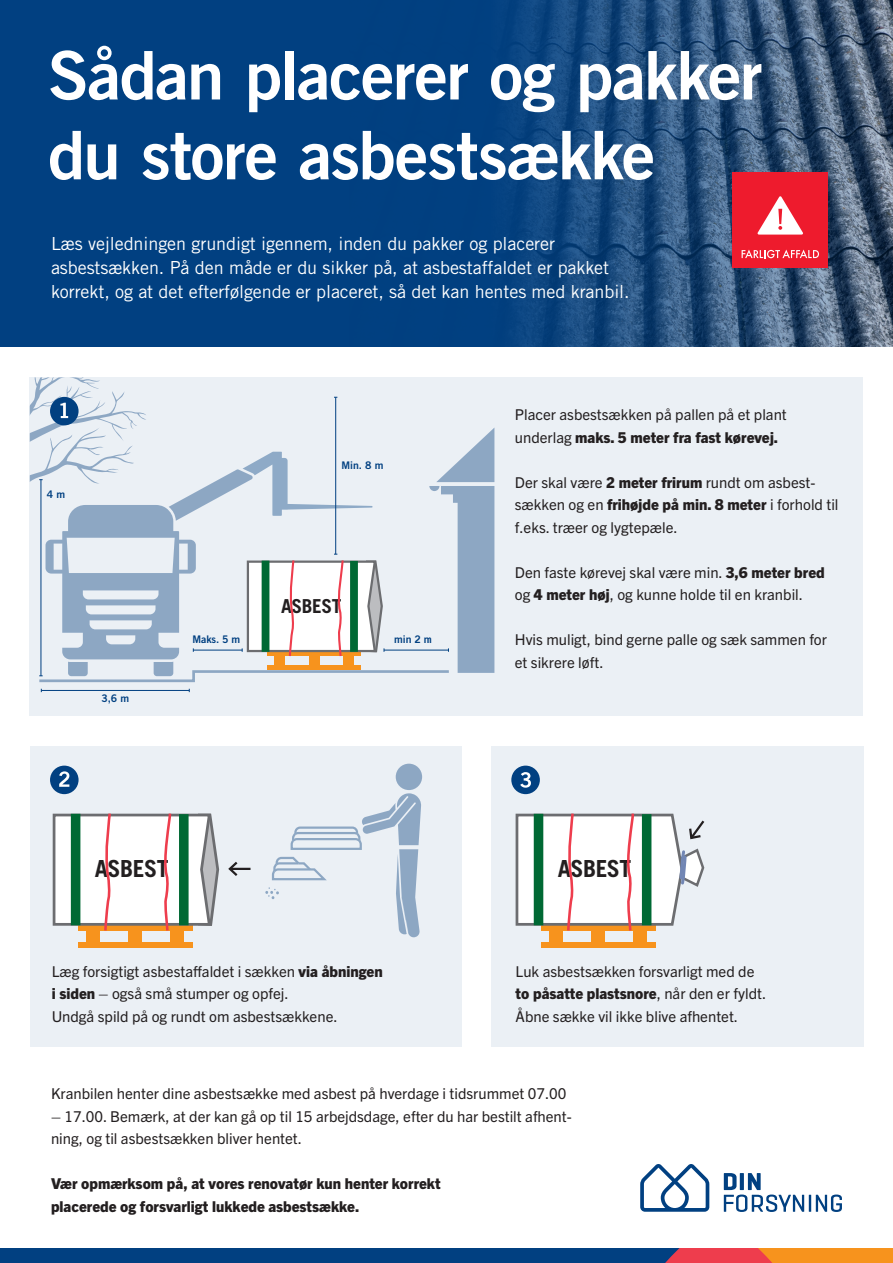
<style>
.page{position:relative;width:893px;height:1263px;background:#fff}
.page>*{position:absolute;margin:0;border:0;box-sizing:border-box;transform-origin:0 0}
.t1{font:67.05px/79.8px "Trade Gothic LT Std Bd 2";letter-spacing:-.02em;color:#fff}
.t2{font:700 23.55px "Trade Gothic LT Std";letter-spacing:-.02em;color:#231f20}
.t3{font:700 19.2px "Trade Gothic LT Std";letter-spacing:-.02em;color:#231f20}
.t4{font:18px/24px "Trade Gothic LT Std";letter-spacing:-.005em;color:#fff}
.t5{font:15px/22.5px "Trade Gothic Next LT Pro";color:#231f20}
.t6{font:800 15px/22.5px "Trade Gothic Next LT Pro";color:#231f20}
.t7{font:10.5px "Trade Gothic LT Std Bd 2";letter-spacing:-.01em;color:#014081}
.s1{font-weight:800}
</style>
<div class="page">
<div style="left:491px;top:746px;width:372px;height:301px;background:#ebf0f5"></div>
<div style="left:30px;top:377px;width:833px;height:339px;background:#ebf0f5"></div>
<div style="left:30px;top:746px;width:431px;height:301px;background:#ebf0f5"></div>
<div style="left:0;top:0;width:893px;height:347px;background:#014081"></div>
<img style="left:513px;top:0;width:380px;height:347px">
<div style="left:0;top:1248px;width:893px;height:15px;background:#014081"></div>
<svg style="left:665px;top:1248px;width:228px;height:15px"></svg>
<svg style="left:724px;top:1173px;width:118px;height:39px"></svg>
<svg style="left:640px;top:1164px;width:69px;height:48px"></svg>
<div style="left:732px;top:172px;width:96px;height:96px;background:#ee1b2d"></div>
<svg style="left:742px;top:250px;width:77px;height:8px"></svg>
<svg style="left:757px;top:196px;width:46px;height:39px"></svg>
<hr style="left:41px;top:690px;width:148px;height:1px;background:#014081">
<div style="left:396px;top:764px;width:26px;height:26px;background:#8da7c3;border-radius:50%"></div>
<svg style="left:265px;top:793px;width:156px;height:144px"></svg>
<hr style="left:230px;top:868px;width:20px;height:2px;background:#231f20">
<svg style="left:228px;top:861px;width:12px;height:15px"></svg>
<div style="left:50px;top:766px;width:29px;height:28px;background:#014081;border-radius:50%"></div>
<svg style="left:59px;top:771px;width:10px;height:16px"></svg>
<div style="left:511px;top:766px;width:29px;height:28px;background:#014081;border-radius:50%"></div>
<svg style="left:520px;top:772px;width:11px;height:16px"></svg>
<svg style="left:30px;top:377px;width:464px;height:306px"></svg>
<div style="left:78px;top:942px;width:114px;height:6px;background:#f7931d"></div>
<div style="left:86px;top:929px;width:14px;height:14px;background:#f7931d"></div>
<div style="left:129px;top:929px;width:13px;height:14px;background:#f7931d"></div>
<div style="left:171px;top:929px;width:13px;height:14px;background:#f7931d"></div>
<svg style="left:52px;top:813px;width:168px;height:120px"></svg>
<div style="left:541px;top:942px;width:114px;height:6px;background:#f7931d"></div>
<div style="left:549px;top:929px;width:14px;height:14px;background:#f7931d"></div>
<div style="left:591px;top:929px;width:14px;height:14px;background:#f7931d"></div>
<div style="left:633px;top:929px;width:14px;height:14px;background:#f7931d"></div>
<svg style="left:515px;top:813px;width:190px;height:118px"></svg>
<h1 class="t1" style="left:48px;top:34px;width:716px">Sådan placerer og pakker du store asbestsække</h1>
<p class="t4" style="left:51px;top:231px;width:580px">Læs vejledningen grundigt igennem, inden du pakker og placerer asbestsækken. På den måde er du sikker på, at asbestaffaldet er pakket korrekt, og at det efterfølgende er placeret, så det kan hentes med kranbil.</p>
<p class="t7" style="left:47px;top:488px;width:20px">4 m</p>
<p class="t7" style="left:102px;top:692px;width:29px">3,6 m</p>
<p class="t7" style="left:341px;top:459px;width:44px">Min. 8 m</p>
<p class="t3" style="left:281px;top:594px;width:62px">ASBEST</p>
<p class="t7" style="left:193px;top:633px;width:49px">Maks. 5 m</p>
<p class="t7" style="left:394px;top:633px;width:40px">min 2 m</p>
<p class="t5" style="left:515px;top:402px;width:273px">Placer asbestsækken på pallen på et plant underlag <span class="s1">maks. 5 meter fra fast kørevej.</span></p>
<p class="t5" style="left:515px;top:470px;width:325px">Der skal være <span class="s1">2 meter frirum</span> rundt om asbest&shy;sækken og en <span class="s1">frihøjde på min. 8 meter</span> i forhold til f.eks. træer og lygtepæle.</p>
<p class="t5" style="left:515px;top:560px;width:311px">Den faste kørevej skal være min. <span class="s1">3,6 meter bred </span>og <span class="s1">4 meter høj</span>, og kunne holde til en kranbil.</p>
<p class="t5" style="left:515px;top:627px;width:314px">Hvis muligt, bind gerne palle og sæk sammen for et sikrere løft.</p>
<h2 class="t2" style="left:95px;top:854px;width:75px">ASBEST</h2>
<h2 class="t2" style="left:558px;top:854px;width:75px">ASBEST</h2>
<p class="t5" style="left:52px;top:959px;width:332px">Læg forsigtigt asbestaffaldet i sækken <span class="s1">via åbningen i siden</span> – også små stumper og opfej.<br>Undgå spild på og rundt om asbestsækkene.</p>
<p class="t5" style="left:516px;top:959px;width:252px">Luk asbestsækken forsvarligt med de <span class="s1">to påsatte plastsnore</span>, når den er fyldt.<br>Åbne sække vil ikke blive afhentet.</p>
<p class="t5" style="left:51px;top:1082px;width:517px">Kranbilen henter dine asbestsække med asbest på hverdage i tidsrummet 07.00</p>
<p class="t5" style="left:51px;top:1104px;width:522px">– 17.00. Bemærk, at der kan gå op til 15 arbejdsdage, efter du har bestilt afhent&shy;ning, og til asbestsækken bliver hentet.</p>
<p class="t6" style="left:51px;top:1172px;width:391px">Vær opmærksom på, at vores renovatør kun henter korrekt placerede og forsvarligt lukkede asbestsække.</p>
</div>
